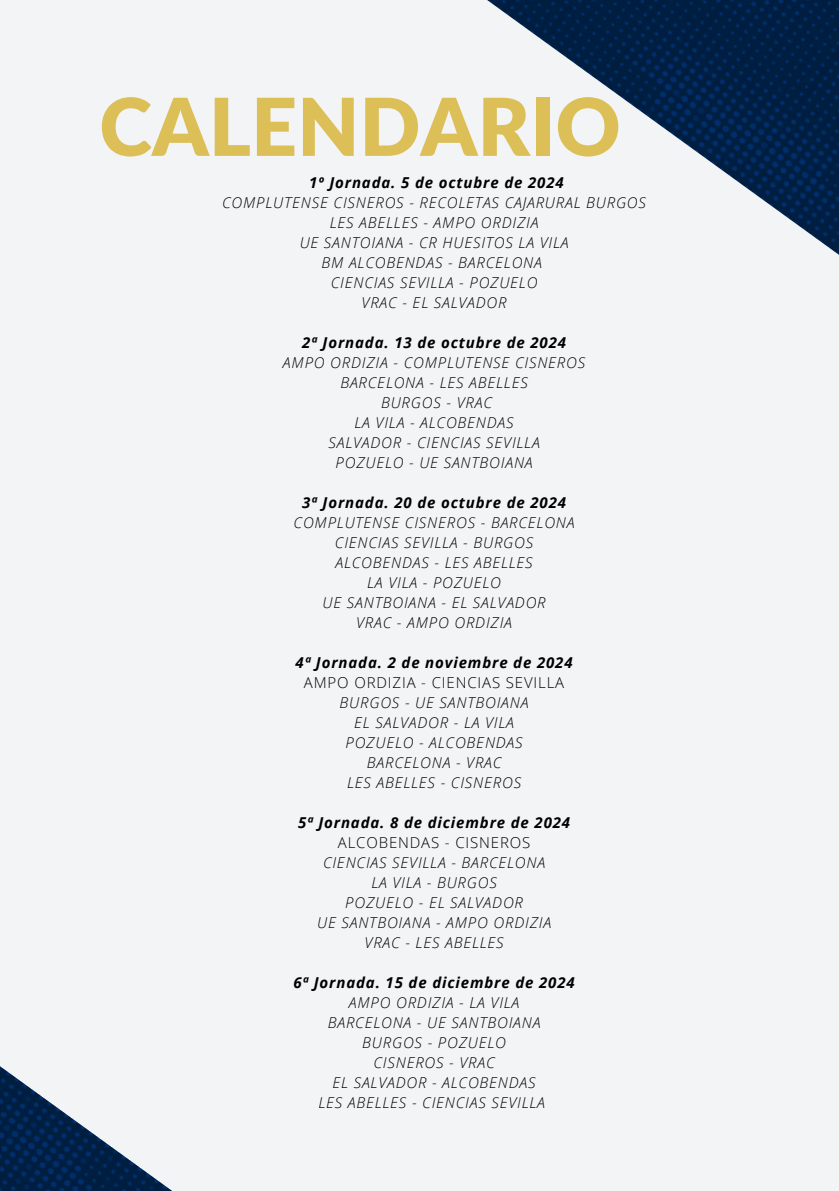
<style>
.page{position:relative;width:839px;height:1191px;background:#fff}
.page>*{position:absolute;margin:0;border:0;box-sizing:border-box;transform-origin:0 0}
.t1{font:900 79.8px "Lato";letter-spacing:.005em;color:#dcbf56}
.t2{font:italic 300 15px "Open Sans";letter-spacing:.06em;color:#000}
.t3{font:italic 700 15px "Open Sans";letter-spacing:.06em;color:#000}
.t4{font:300 15px "Open Sans";letter-spacing:.055em;color:#000}
</style>
<div class="page">
<div style="left:0;top:0;width:838px;height:1191px;background:#f2f4f5"></div>
<img style="left:487px;top:0;width:351px;height:254px">
<img style="left:0;top:1066px;width:172px;height:125px">
<p class="t1" style="left:99px;top:77px;width:522px">CALENDARIO</p>
<p class="t3" style="left:309px;top:172px;width:256px">1º Jornada. 5 de octubre de 2024</p>
<h1 class="t2" style="left:222px;top:192px;width:425px">COMPLUTENSE CISNEROS - RECOLETAS CAJARURAL BURGOS</h1>
<p class="t2" style="left:330px;top:212px;width:210px">LES ABELLES - AMPO ORDIZIA</p>
<p class="t2" style="left:299px;top:232px;width:270px">UE SANTOIANA - CR HUESITOS LA VILA</p>
<p class="t2" style="left:321px;top:252px;width:222px">BM ALCOBENDAS - BARCELONA</p>
<p class="t2" style="left:331px;top:272px;width:208px">CIENCIAS SEVILLA - POZUELO</p>
<p class="t2" style="left:361px;top:292px;width:146px">VRAC - EL SALVADOR</p>
<p class="t3" style="left:302px;top:332px;width:265px">2ª Jornada. 13 de octubre de 2024</p>
<p class="t2" style="left:283px;top:352px;width:304px">AMPO ORDIZIA - COMPLUTENSE CISNEROS</p>
<p class="t2" style="left:340px;top:372px;width:189px">BARCELONA - LES ABELLES</p>
<p class="t2" style="left:381px;top:392px;width:112px">BURGOS - VRAC</p>
<p class="t2" style="left:354px;top:412px;width:161px">LA VILA - ALCOBENDAS</p>
<p class="t2" style="left:328px;top:432px;width:213px">SALVADOR - CIENCIAS SEVILLA</p>
<p class="t2" style="left:335px;top:452px;width:199px">POZUELO - UE SANTBOIANA</p>
<p class="t3" style="left:302px;top:492px;width:265px">3ª Jornada. 20 de octubre de 2024</p>
<p class="t2" style="left:293px;top:512px;width:282px">COMPLUTENSE CISNEROS - BARCELONA</p>
<p class="t2" style="left:335px;top:532px;width:200px">CIENCIAS SEVILLA - BURGOS</p>
<p class="t2" style="left:335px;top:552px;width:199px">ALCOBENDAS - LES ABELLES</p>
<p class="t2" style="left:367px;top:572px;width:135px">LA VILA - POZUELO</p>
<p class="t2" style="left:322px;top:592px;width:224px">UE SANTBOIANA - EL SALVADOR</p>
<p class="t2" style="left:356px;top:612px;width:157px">VRAC - AMPO ORDIZIA</p>
<p class="t3" style="left:295px;top:652px;width:278px">4ª Jornada. 2 de noviembre de 2024</p>
<p class="t4" style="left:304px;top:672px;width:262px">AMPO ORDIZIA - CIENCIAS SEVILLA</p>
<p class="t2" style="left:339px;top:692px;width:190px">BURGOS - UE SANTBOIANA</p>
<p class="t2" style="left:354px;top:712px;width:161px">EL SALVADOR - LA VILA</p>
<p class="t2" style="left:345px;top:732px;width:179px">POZUELO - ALCOBENDAS</p>
<p class="t2" style="left:367px;top:752px;width:136px">BARCELONA - VRAC</p>
<p class="t2" style="left:347px;top:772px;width:175px">LES ABELLES - CISNEROS</p>
<p class="t3" style="left:298px;top:812px;width:274px">5ª Jornada. 8 de diciembre de 2024</p>
<p class="t4" style="left:338px;top:832px;width:194px">ALCOBENDAS - CISNEROS</p>
<p class="t2" style="left:323px;top:852px;width:224px">CIENCIAS SEVILLA - BARCELONA</p>
<p class="t2" style="left:371px;top:872px;width:127px">LA VILA - BURGOS</p>
<p class="t2" style="left:345px;top:892px;width:179px">POZUELO - EL SALVADOR</p>
<p class="t2" style="left:317px;top:912px;width:235px">UE SANTBOIANA - AMPO ORDIZIA</p>
<p class="t2" style="left:364px;top:932px;width:140px">VRAC - LES ABELLES</p>
<p class="t3" style="left:293px;top:972px;width:283px">6ª Jornada. 15 de diciembre de 2024</p>
<p class="t2" style="left:349px;top:992px;width:172px">AMPO ORDIZIA - LA VILA</p>
<p class="t2" style="left:328px;top:1012px;width:214px">BARCELONA - UE SANTBOIANA</p>
<p class="t2" style="left:362px;top:1032px;width:145px">BURGOS - POZUELO</p>
<p class="t2" style="left:373px;top:1052px;width:123px">CISNEROS - VRAC</p>
<p class="t2" style="left:332px;top:1072px;width:205px">EL SALVADOR - ALCOBENDAS</p>
<p class="t2" style="left:318px;top:1092px;width:228px">LES ABELLES - CIENCIAS SEVILLA</p>
</div>
